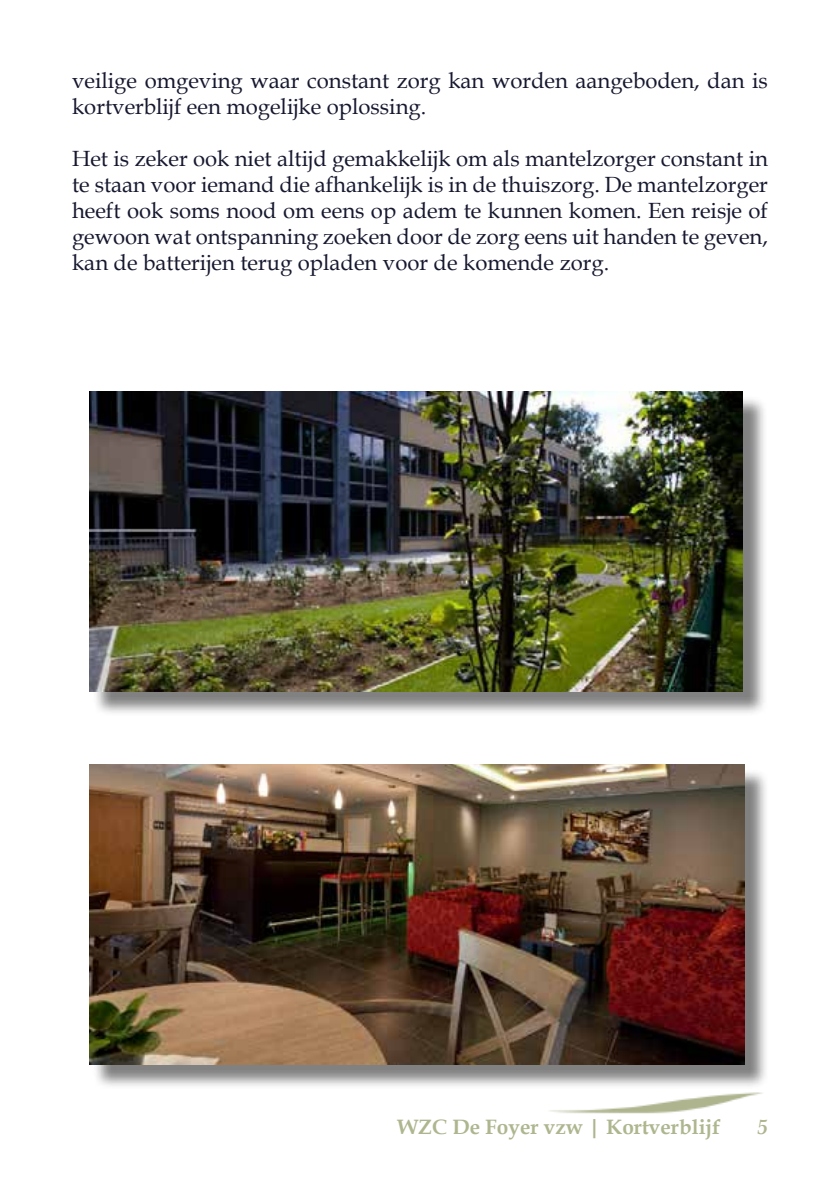
<style>
.page{position:relative;width:840px;height:1191px;background:#fff}
.page>*{position:absolute;margin:0;border:0;box-sizing:border-box;transform-origin:0 0}
.t1{font:22px/26px "Book Antiqua";color:#16182f}
.t2{font:700 20.8px "Book Antiqua";color:#adb68e}
.t3{font:italic 700 20.8px "Book Antiqua";color:#adb68e}
</style>
<div class="page">
<img style="left:549px;top:1092px;width:214px;height:22px">
<div style="left:92px;top:395px;width:675px;height:321px;background:#000;opacity:.5"></div>
<img style="left:89px;top:392px;width:653px;height:300px">
<div style="left:92px;top:768px;width:676px;height:321px;background:#000;opacity:.5"></div>
<img style="left:89px;top:765px;width:654px;height:300px">
<p class="t1" style="left:72px;top:67px;width:697px">veilige omgeving waar constant zorg kan worden aangeboden, dan is kortverblijf een mogelijke oplossing.</p>
<p class="t1" style="left:72px;top:145px;width:697px;text-align:justify">Het is zeker ook niet altijd gemakkelijk om als mantelzorger constant in te staan voor iemand die afhankelijk is in de thuiszorg. De mantelzorger heeft ook soms nood om eens op adem te kunnen komen. Een reisje of gewoon wat ontspanning zoeken door de zorg eens uit handen te geven, kan de batterijen terug opladen voor de komende zorg.</p>
<p class="t2" style="left:397px;top:1112px;width:324px">WZC De Foyer vzw | Kortverblijf</p>
<p class="t3" style="left:757px;top:1112px;width:12px">5</p>
</div>
